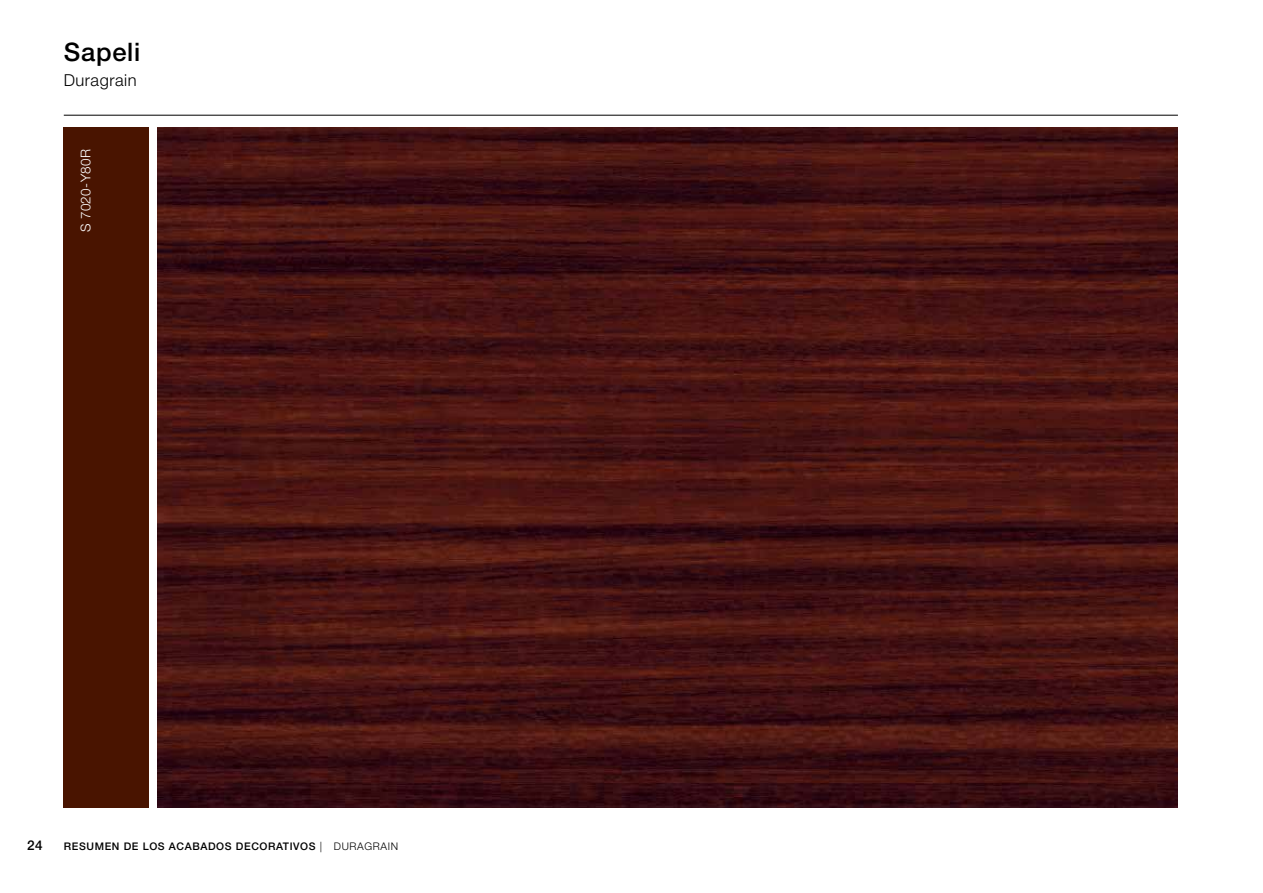
<style>
.page{position:relative;width:1263px;height:893px;background:#fff}
.page>*{position:absolute;margin:0;border:0;box-sizing:border-box;transform-origin:0 0}
.t1{font:500 25.5px "Hoermann Helvetica Neue";letter-spacing:.03em;color:#000}
.t2{font:300 16.5px "Hoermann Helvetica Neue";letter-spacing:.03em;color:#000}
.t3{font:300 13.5px "Hoermann Helvetica Neue";letter-spacing:.03em;color:#fff}
.t4{font:500 13.5px "Hoermann Helvetica Neue";color:#000}
.t5{font:500 10.5px "Hoermann Helvetica Neue";letter-spacing:.06em;color:#000}
.s1{font-weight:300}
</style>
<div class="page">
<img style="left:157px;top:128px;width:1021px;height:680px">
<div style="left:64px;top:128px;width:85px;height:680px;background:#491400"></div>
<hr style="left:64px;top:115px;width:1114px;height:1px;background:#000">
<h1 class="t1" style="left:64px;top:34px;width:78px">Sapeli</h1>
<h2 class="t2" style="left:64px;top:69px;width:74px">Duragrain</h2>
<p class="t3" style="left:76px;top:232px;width:85px;rotate:-90deg">S 7020-Y80R</p>
<p class="t4" style="left:27px;top:836px;width:17px">24</p>
<p class="t5" style="left:64px;top:839px;width:336px">RESUMEN DE LOS ACABADOS DECORATIVOS <span class="s1">| DURAGRAIN</span></p>
</div>
